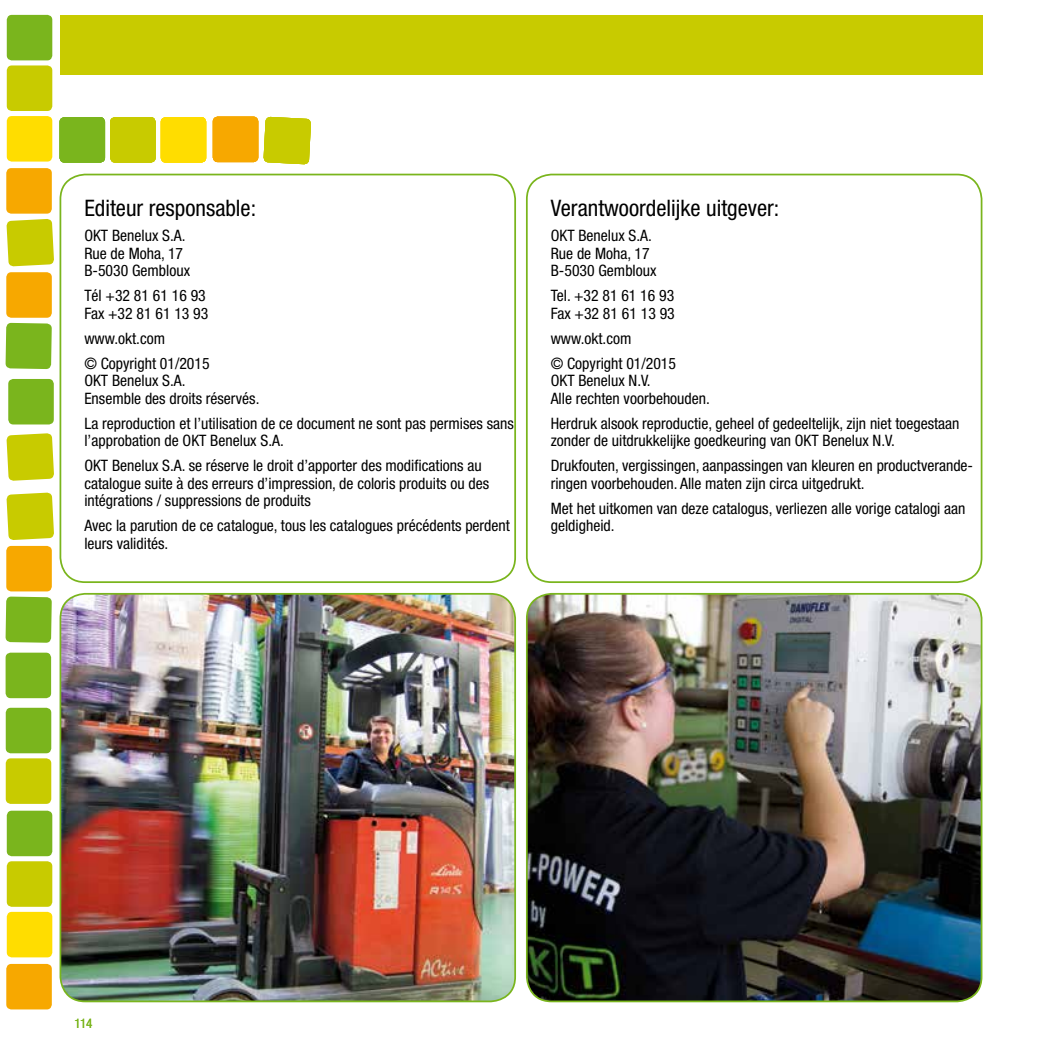
<style>
.page{position:relative;width:1042px;height:1042px;background:#fff}
.page>*{position:absolute;margin:0;border:0;box-sizing:border-box;transform-origin:0 0}
.t1{font:condensed 22.75px "Helvetica Neue";color:#000}
.t2{font:condensed 15.75px/17.5px "Helvetica Neue";color:#000}
.t3{font:condensed 13.12px "Helvetica Neue";color:#7ab51d}
</style>
<div class="page">
<div style="left:6px;top:758px;width:45px;height:46px;background:#c8cb00;border-radius:5px"></div>
<div style="left:6px;top:708px;width:45px;height:45px;background:#7ab51d;border-radius:5px"></div>
<div style="left:6px;top:652px;width:45px;height:46px;background:#7ab51d;border-radius:5px"></div>
<svg style="left:6px;top:596px;width:46px;height:47px;background:#81b829"></svg>
<div style="left:6px;top:546px;width:46px;height:45px;background:#f7a800;border-radius:5px"></div>
<svg style="left:6px;top:492px;width:48px;height:48px;background:#cdd01b"></svg>
<svg style="left:6px;top:433px;width:48px;height:48px;background:#cdd01b"></svg>
<div style="left:6px;top:323px;width:46px;height:46px;background:#7ab51d"></div>
<div style="left:6px;top:272px;width:46px;height:46px;background:#f7a800;border-radius:5px"></div>
<svg style="left:6px;top:219px;width:48px;height:47px;background:#cccf17"></svg>
<div style="left:6px;top:168px;width:46px;height:46px;background:#f7a800;border-radius:5px"></div>
<div style="left:7px;top:116px;width:45px;height:46px;background:#fd0;border-radius:5px"></div>
<div style="left:7px;top:65px;width:45px;height:46px;background:#c8cb00;border-radius:5px"></div>
<div style="left:7px;top:15px;width:45px;height:45px;background:#7ab51d;border-radius:5px"></div>
<div style="left:6px;top:964px;width:46px;height:45px;background:#f7a800;border-radius:5px"></div>
<div style="left:7px;top:810px;width:45px;height:46px;background:#7ab51d;border-radius:5px"></div>
<div style="left:7px;top:861px;width:45px;height:46px;background:#c8cb00;border-radius:5px"></div>
<div style="left:7px;top:912px;width:45px;height:45px;background:#fd0;border-radius:5px"></div>
<div style="left:8px;top:379px;width:46px;height:45px;background:#7ab51d;border-radius:5px"></div>
<div style="left:60px;top:15px;width:922px;height:59px;background:#c8cb00"></div>
<div style="left:213px;top:117px;width:45px;height:45px;background:#f7a800;border-radius:5px"></div>
<svg style="left:263px;top:117px;width:48px;height:47px;background:#cbce11"></svg>
<div style="left:60px;top:117px;width:45px;height:46px;background:#7ab51d;border-radius:5px"></div>
<div style="left:110px;top:117px;width:46px;height:46px;background:#c8cb00;border-radius:5px"></div>
<div style="left:161px;top:117px;width:45px;height:46px;background:#fd0;border-radius:5px"></div>
<div style="left:526px;top:174px;width:456px;height:409px;border:2px solid #7ab51d;border-radius:25px"></div>
<img style="left:60px;top:594px;width:455px;height:407px">
<div style="left:60px;top:593px;width:456px;height:409px;border:2px solid #7ab51d;border-radius:25px"></div>
<div style="left:60px;top:174px;width:456px;height:409px;border:2px solid #7ab51d;border-radius:25px"></div>
<img style="left:527px;top:594px;width:454px;height:407px">
<div style="left:526px;top:593px;width:456px;height:409px;border:2px solid #7ab51d;border-radius:25px"></div>
<p class="t1" style="left:84px;top:195px;width:173px">Editeur responsable:</p>
<p class="t2" style="left:84px;top:227px;width:107px">OKT Benelux S.A.<br>Rue de Moha, 17<br>B-5030 Gembloux</p>
<p class="t2" style="left:84px;top:287px;width:126px">Tél +32 81 61 16 93<br>Fax +32 81 61 13 93</p>
<p class="t2" style="left:84px;top:326px;width:127px;line-height:25px">www.okt.com<br>© Copyright 01/2015</p>
<p class="t2" style="left:84px;top:372px;width:177px">OKT Benelux S.A.<br>Ensemble des droits réservés.</p>
<p class="t2" style="left:84px;top:414px;width:431px">La reproduction et l’utilisation de ce document ne sont pas permises sans l’approbation de OKT Benelux S.A.</p>
<p class="t2" style="left:84px;top:457px;width:406px">OKT Benelux S.A. se réserve le droit d’apporter des modifications au catalogue suite à des erreurs d’impression, de coloris produits ou des intégrations / suppressions de produits</p>
<p class="t2" style="left:84px;top:517px;width:427px">Avec la parution de ce catalogue, tous les catalogues précédents perdent leurs validités.</p>
<p class="t1" style="left:551px;top:195px;width:230px">Verantwoordelijke uitgever:</p>
<p class="t2" style="left:551px;top:227px;width:107px">OKT Benelux S.A.<br>Rue de Moha, 17<br>B-5030 Gembloux</p>
<p class="t2" style="left:551px;top:287px;width:126px">Tel. +32 81 61 16 93<br>Fax +32 81 61 13 93</p>
<p class="t2" style="left:551px;top:326px;width:127px;line-height:25px">www.okt.com<br>© Copyright 01/2015</p>
<p class="t2" style="left:551px;top:372px;width:161px">OKT Benelux N.V.<br>Alle rechten voorbehouden.</p>
<p class="t2" style="left:551px;top:414px;width:410px">Herdruk alsook reproductie, geheel of gedeeltelijk, zijn niet toegestaan zonder de uitdrukkelijke goedkeuring van OKT Benelux N.V.</p>
<p class="t2" style="left:551px;top:457px;width:424px">Drukfouten, vergissingen, aanpassingen van kleuren en productverande&shy;ringen voorbehouden. Alle maten zijn circa uitgedrukt.</p>
<p class="t2" style="left:551px;top:499px;width:416px">Met het uitkomen van deze catalogus, verliezen alle vorige catalogi aan geldigheid.</p>
<p class="t3" style="left:74px;top:1015px;width:19px">114</p>
</div>
